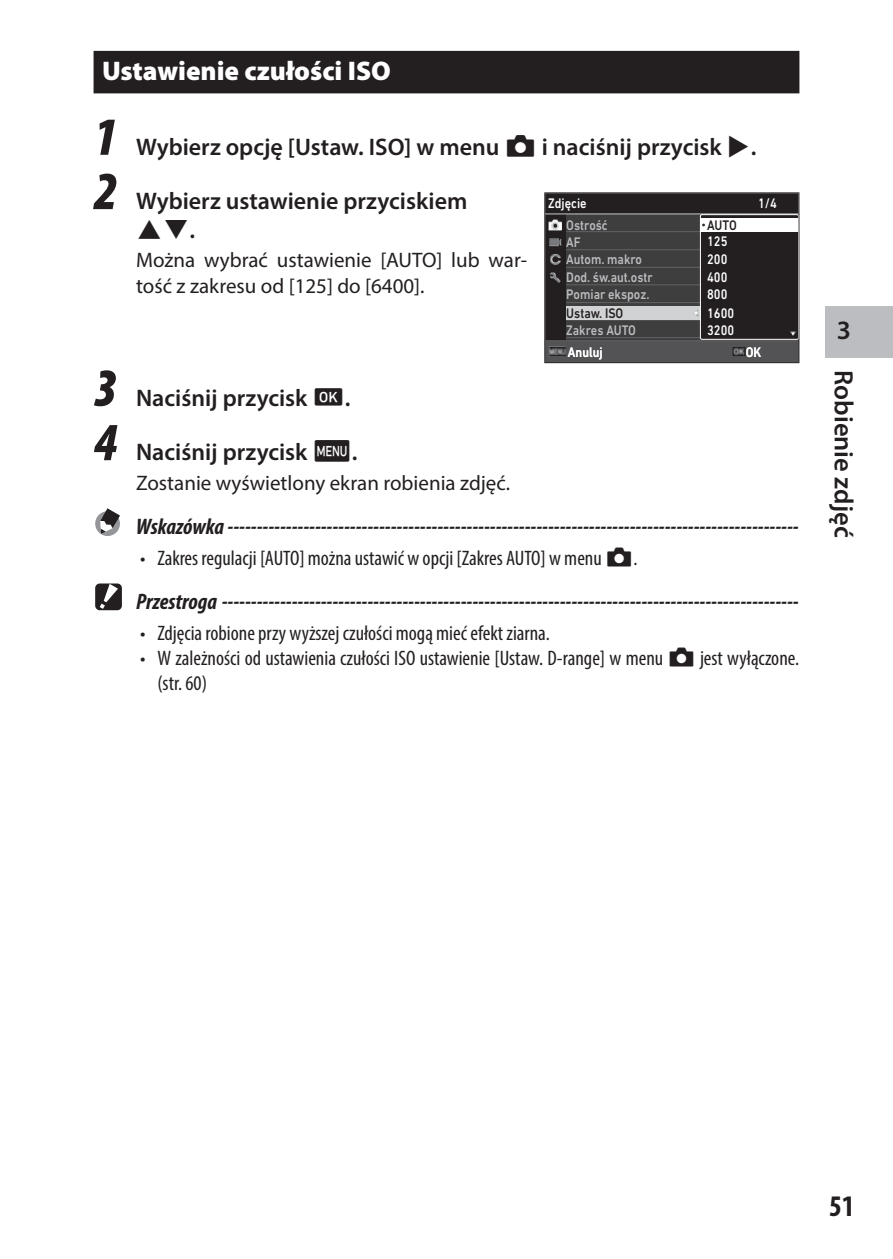
<style>
.page{position:relative;width:893px;height:1259px;background:#fff}
.page>*{position:absolute;margin:0;border:0;box-sizing:border-box;transform-origin:0 0}
.t1{font:italic 900 condensed 54px "Myriad Pro";color:#231f20}
.t2{font:700 condensed 30px "Myriad Pro";color:#231f20}
.t3{font:900 27px "Myriad Pro";color:#fff}
.t4{font:600 26.7px "Myriad Pro";color:#231f20}
.t5{font:600 24px "Myriad Pro";color:#231f20}
.t6{font:24px "INGRI100";color:#231f20}
.t7{font:italic 700 condensed 22.5px "Myriad Pro";color:#231f20}
.t8{font:condensed 21px/25.2px "Myriad Pro";color:#231f20}
.t9{font:21px/25.2px "Myriad Pro";color:#231f20}
.t10{font:500 14.1px/17.4px "DIN Next W1 G";color:#bcbdc0;scale:.88 1}
.t11{font:500 14.1px "DIN Next W1 G";color:#fff;scale:.88 1}
.t12{font:500 14.1px "DIN Next W1 G";color:#231f20;scale:.88 1}
.s1{font-family:"INGRI100";font-weight:400}
.s2{font-family:"Myriad Pro";font-weight:600}
.s3{font-family:"INGRI100";font-stretch:normal}
</style>
<div class="page">
<div style="left:825px;top:306px;width:68px;height:51px;background:#bcbdc0"></div>
<div style="left:94px;top:51px;width:705px;height:42px;background:#231f20"></div>
<div style="left:95px;top:511px;width:25px;height:25px;background:#939598;border-radius:50%"></div>
<svg style="left:100px;top:508px;width:20px;height:26px"></svg>
<div style="left:95px;top:583px;width:27px;height:27px;background:#231f20;border-radius:5px"></div>
<svg style="left:100px;top:584px;width:18px;height:25px"></svg>
<svg style="left:544px;top:192px;width:255px;height:171px;background:#464446"></svg>
<p class="t3" style="left:102px;top:53px;width:290px">Ustawienie czułości ISO</p>
<h1 class="t1" style="left:94px;top:108px;width:26px">1</h1>
<p class="t5" style="left:136px;top:131px;width:622px">Wybierz opcję [Ustaw. ISO] w menu <span class="s1">A</span> i naciśnij przycisk <span class="s1">d</span>.</p>
<h1 class="t1" style="left:94px;top:162px;width:26px">2</h1>
<h1 class="t1" style="left:94px;top:359px;width:26px">3</h1>
<h1 class="t1" style="left:94px;top:413px;width:26px">4</h1>
<p class="t5" style="left:136px;top:186px;width:333px">Wybierz ustawienie przyciskiem</p>
<p class="t6" style="left:136px;top:217px;width:61px">ab<span class="s2">.</span></p>
<p class="t9" style="left:136px;top:247px;width:393px">Można wybrać ustawienie [AUTO] lub war&shy;tość z zakresu od [125] do [6400].</p>
<p class="t5" style="left:136px;top:382px;width:216px">Naciśnij przycisk <span class="s1">e</span>.</p>
<p class="t11" style="left:548px;top:195px;width:45px">Zdjęcie</p>
<p class="t11" style="left:758px;top:195px;width:23px">1/4</p>
<p class="t10" style="left:566px;top:216px;width:49px">Ostrość</p>
<p class="t12" style="left:707px;top:217px;width:35px">AUTO</p>
<p class="t10" style="left:566px;top:233px;width:100px">AF<br>Autom. makro<br>Dod. św.aut.ostr<br>Pomiar ekspoz.</p>
<p class="t12" style="left:566px;top:305px;width:66px">Ustaw. ISO</p>
<p class="t10" style="left:566px;top:322px;width:81px">Zakres AUTO</p>
<p class="t11" style="left:707px;top:233px;width:25px">125</p>
<p class="t11" style="left:707px;top:251px;width:25px">200</p>
<p class="t11" style="left:707px;top:269px;width:25px">400</p>
<p class="t11" style="left:707px;top:286px;width:25px">800</p>
<p class="t11" style="left:707px;top:305px;width:32px">1600</p>
<p class="t11" style="left:707px;top:322px;width:32px">3200</p>
<p class="t11" style="left:568px;top:344px;width:41px">Anuluj</p>
<p class="t11" style="left:746px;top:344px;width:19px">OK</p>
<p class="t5" style="left:136px;top:437px;width:223px">Naciśnij przycisk <span class="s1">f</span>.</p>
<p class="t9" style="left:136px;top:470px;width:375px">Zostanie wyświetlony ekran robienia zdjęć.</p>
<p class="t7" style="left:136px;top:512px;width:664px">Wskazówka --------------------------------------------------------------------------------------------------</p>
<p class="t8" style="left:140px;top:545px;width:499px">• Zakres regulacji [AUTO] można ustawić w opcji [Zakres AUTO] w menu <span class="s3">A</span>.</p>
<p class="t7" style="left:136px;top:587px;width:664px">Przestroga ---------------------------------------------------------------------------------------------------</p>
<p class="t8" style="left:140px;top:620px;width:411px">• Zdjęcia robione przy wyższej czułości mogą mieć efekt ziarna.</p>
<p class="t8" style="left:157px;top:645px;width:643px;text-indent:-17px">• W zależności od ustawienia czułości ISO ustawienie [Ustaw. D-range] w menu <span class="s3">A</span> jest wyłączone. (str. 60)</p>
<p class="t4" style="left:837px;top:313px;width:16px">3</p>
<p class="t4" style="left:861px;top:370px;width:169px;rotate:90deg">Robienie zdjęć</p>
<h2 class="t2" style="left:829px;top:1187px;width:27px">51</h2>
</div>
